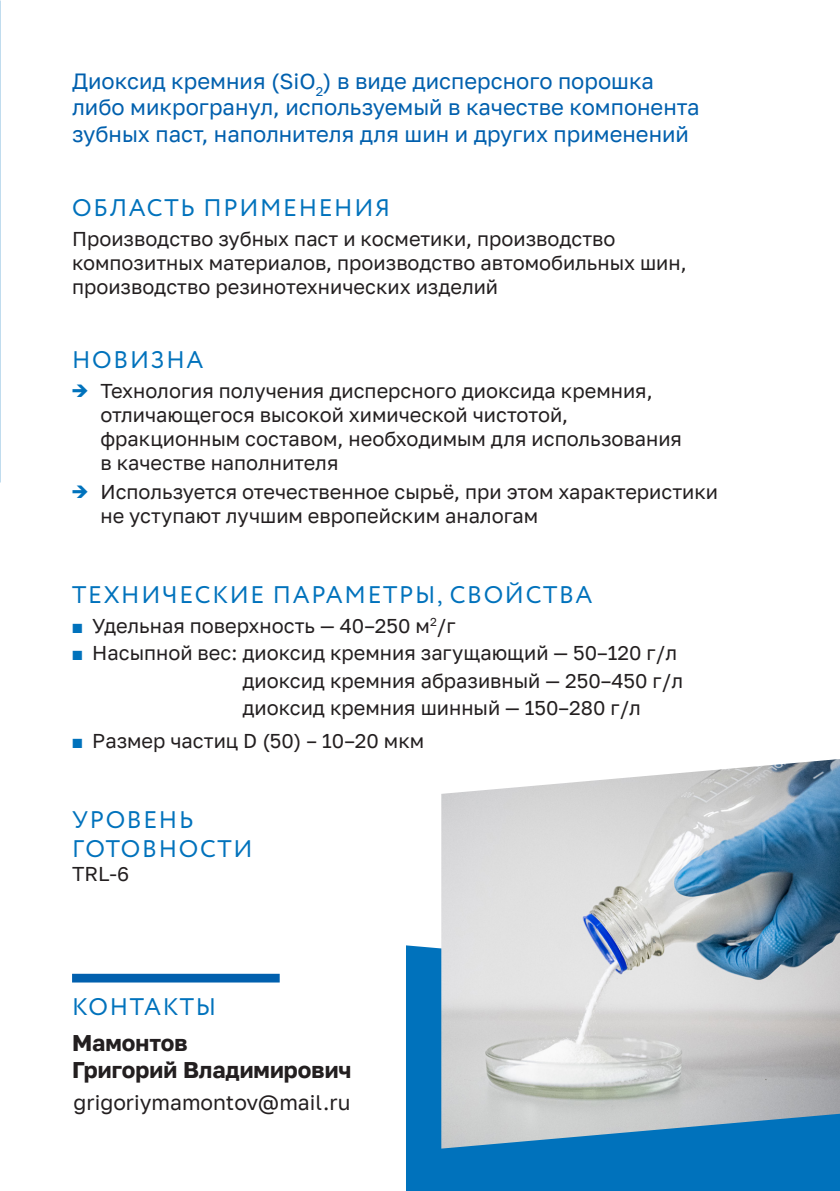
<style>
.page{position:relative;width:840px;height:1191px;background:#fff}
.page>*{position:absolute;margin:0;border:0;box-sizing:border-box;transform-origin:0 0}
.t1{font:24px/28.8px "Circe";letter-spacing:.07em;color:#0072bc}
.List_Paragraph{font:700 22.8px/27px "Golos Text";color:#231f20}
.List_Paragraph-2{font:22px/26.4px "Golos Text";color:#0160ae}
.List_Paragraph-3{font:21px "Golos Text";color:#231f20}
.List_Paragraph-4{font:20px/24px "Golos Text";color:#231f20}
.s1{font-weight:700;font-size:21px;color:#0072bc}
.s2{font-family:"Proxima Nova";font-size:16px;color:#0072bc}
</style>
<div class="page">
<div style="left:406px;top:945px;width:433px;height:246px;background:#0072bc"></div>
<img style="left:441px;top:759px;width:398px;height:389px">
<div style="left:72px;top:973px;width:207px;height:9px;background:#0160ae"></div>
<p class="List_Paragraph-2" style="left:72px;top:68px;width:628px">Диоксид кремния (SiO<sub>2</sub>) в виде дисперсного порошка либо микрогранул, используемый в качестве компонента зубных паст, наполнителя для шин и других применений</p>
<p class="t1" style="left:72px;top:194px;width:319px">ОБЛАСТЬ ПРИМЕНЕНИЯ</p>
<p class="List_Paragraph-4" style="left:72px;top:226px;width:615px">Производство зубных паст и косметики, производство композитных материалов, производство автомобильных шин, производство резинотехнических изделий</p>
<p class="t1" style="left:72px;top:346px;width:133px">НОВИЗНА</p>
<p class="List_Paragraph-4" style="left:100px;top:378px;width:582px;text-indent:-28px"><span class="s1">→</span> Технология получения дисперсного диоксида кремния, отличающегося высокой химической чистотой, фракционным составом, необходимым для использования в качестве наполнителя</p>
<p class="List_Paragraph-4" style="left:100px;top:480px;width:618px;text-indent:-28px"><span class="s1">→</span> Используется отечественное сырьё, при этом характеристики не уступают лучшим европейским аналогам</p>
<p class="t1" style="left:72px;top:581px;width:521px">ТЕХНИЧЕСКИЕ ПАРАМЕТРЫ, СВОЙСТВА</p>
<p class="List_Paragraph-4" style="left:72px;top:613px;width:385px"><span class="s2">■</span> Удельная поверхность — 40–250 м<sup>2</sup>/г</p>
<p class="List_Paragraph-4" style="left:72px;top:641px;width:606px"><span class="s2">■</span> Насыпной вес: диоксид кремния загущающий — 50–120 г/л</p>
<p class="List_Paragraph-4" style="left:242px;top:668px;width:442px">диоксид кремния абразивный — 250–450 г/л</p>
<p class="List_Paragraph-4" style="left:242px;top:695px;width:400px">диоксид кремния шинный — 150–280 г/л</p>
<p class="List_Paragraph-4" style="left:72px;top:728px;width:353px"><span class="s2">■</span> Размер частиц D (50) – 10–20 мкм</p>
<p class="t1" style="left:72px;top:806px;width:182px">УРОВЕНЬ<br>ГОТОВНОСТИ</p>
<p class="List_Paragraph-4" style="left:72px;top:861px;width:59px">TRL-6</p>
<p class="t1" style="left:72px;top:993px;width:145px">КОНТАКТЫ</p>
<p class="List_Paragraph" style="left:72px;top:1029px;width:281px">Мамонтов<br>Григорий Владимирович</p>
<p class="List_Paragraph-3" style="left:74px;top:1089px;width:278px">grigoriymamontov@mail.ru</p>
</div>
